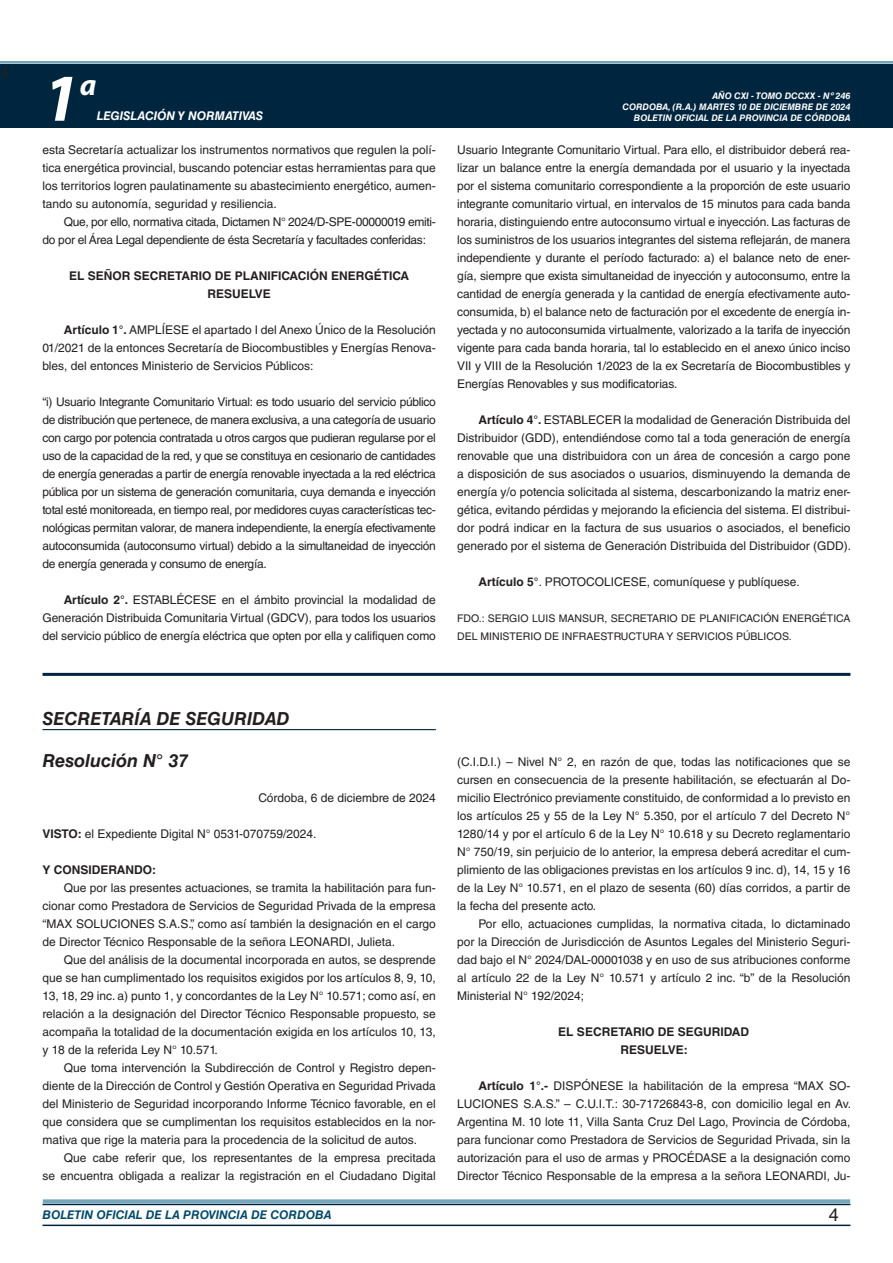
<style>
.page{position:relative;width:893px;height:1263px;background:#fff}
.page>*{position:absolute;margin:0;border:0;box-sizing:border-box;transform-origin:0 0}
.t1{font:italic 700 67.5px "Myriad Pro";color:#fff}
.t2{font:italic 700 30px "Myriad Pro";color:#fff}
.NOMBRE_DE_MINISTERIO{font:italic 700 18px "Helvetica LT Std";color:#231f20}
.t3{font:18px "Minion Pro";color:#231f20}
.t4{font:18px "Helvetica LT Std";color:#231f20}
.TEXTO_BASE{font:12px/18px "Helvetica LT Std";color:#231f20;text-align:justify}
.TEXTO_BASE-2{font:12px/18px "Helvetica LT Std";letter-spacing:-.025em;color:#231f20}
.RESUELVE{font:700 12px "Helvetica LT Std";color:#231f20}
.t5{font:italic 700 12px "Helvetica LT Std";color:#004b6c}
.FECHA{font:12px "Helvetica LT Std";color:#231f20}
.t6{font:italic 700 12px "Helvetica LT Std";color:#fff}
.TEXTO_BASE-3{font:700 12px "Helvetica LT Std";color:#231f20}
.FIRMA{font:10.5px/18px "Helvetica LT Std";color:#231f20}
.t7{font:italic 700 9px/10.8px "Helvetica LT Std";color:#fff;text-align:right}
.s1{font-weight:700}
</style>
<div class="page">
<div style="left:0;top:61px;width:893px;height:6px;background:#fff;opacity:.75"></div>
<div style="left:0;top:64px;width:893px;height:64px;background:#00263f"></div>
<hr style="left:43px;top:1224px;width:807px;height:2px;background:#00263f">
<div style="left:42px;top:1198px;width:809px;height:8px;background:#fff;opacity:.75"></div>
<hr style="left:43px;top:673px;width:807px;height:3px;background:#00263f">
<hr style="left:43px;top:729px;width:393px;height:1px;background:#00263f">
<h3 class="t3" style="left:0;top:59px;width:10px">4</h3>
<h1 class="t1" style="left:43px;top:54px;width:38px">1</h1>
<h2 class="t2" style="left:80px;top:66px;width:18px">a</h2>
<p class="t6" style="left:97px;top:109px;width:168px">LEGISLACIÓN Y NORMATIVAS</p>
<p class="TEXTO_BASE" style="left:43px;top:141px;width:395px">esta Secretaría actualizar los instrumentos normativos que regulen la polí&shy;tica energética provincial, buscando potenciar estas herramientas para que los territorios logren paulatinamente su abastecimiento energético, aumen&shy;tando su autonomía, seguridad y resiliencia.</p>
<p class="TEXTO_BASE-2" style="left:43px;top:213px;width:395px;text-indent:21px">Que, por ello, normativa citada, Dictamen N° 2024/D-SPE-00000019 emiti&shy;do por el Área Legal dependiente de ésta Secretaría y facultades conferidas:</p>
<p class="RESUELVE" style="left:69px;top:268px;width:342px">EL SEÑOR SECRETARIO DE PLANIFICACIÓN ENERGÉTICA</p>
<p class="RESUELVE" style="left:207px;top:286px;width:65px">RESUELVE</p>
<p class="TEXTO_BASE" style="left:43px;top:321px;width:395px;text-indent:21px"><span class="s1">Artículo 1°.</span> AMPLÍESE el apartado I del Anexo Único de la Resolución 01/2021 de la entonces Secretaría de Biocombustibles y Energías Renova&shy;bles, del entonces Ministerio de Servicios Públicos:</p>
<p class="TEXTO_BASE" style="left:43px;top:393px;width:395px">“i) Usuario Integrante Comunitario Virtual: es todo usuario del servicio público de distribución que pertenece, de manera exclusiva, a una categoría de usuario con cargo por potencia contratada u otros cargos que pudieran regularse por el uso de la capacidad de la red, y que se constituya en cesionario de cantidades de energía generadas a partir de energía renovable inyectada a la red eléctrica pública por un sistema de generación comunitaria, cuya demanda e inyección total esté monitoreada, en tiempo real, por medidores cuyas características tec&shy;nológicas permitan valorar, de manera independiente, la energía efectivamente autoconsumida (autoconsumo virtual) debido a la simultaneidad de inyección de energía generada y consumo de energía.</p>
<p class="TEXTO_BASE" style="left:43px;top:591px;width:395px;text-indent:21px"><span class="s1">Artículo 2°.</span> ESTABLÉCESE en el ámbito provincial la modalidad de Generación Distribuida Comunitaria Virtual (GDCV), para todos los usuarios del servicio público de energía eléctrica que opten por ella y califiquen como</p>
<p class="t7" style="left:622px;top:91px;width:229px">AÑO CXI - TOMO DCCXX - Nº 246<br>CORDOBA, (R.A.) MARTES 10 DE DICIEMBRE DE 2024<br>BOLETIN OFICIAL DE LA PROVINCIA DE CÓRDOBA</p>
<p class="TEXTO_BASE" style="left:457px;top:141px;width:395px">Usuario Integrante Comunitario Virtual. Para ello, el distribuidor deberá rea&shy;lizar un balance entre la energía demandada por el usuario y la inyectada por el sistema comunitario correspondiente a la proporción de este usuario integrante comunitario virtual, en intervalos de 15 minutos para cada banda horaria, distinguiendo entre autoconsumo virtual e inyección. Las facturas de los suministros de los usuarios integrantes del sistema reflejarán, de manera independiente y durante el período facturado: a) el balance neto de ener&shy;gía, siempre que exista simultaneidad de inyección y autoconsumo, entre la cantidad de energía generada y la cantidad de energía efectivamente auto&shy;consumida, b) el balance neto de facturación por el excedente de energía in&shy;yectada y no autoconsumida virtualmente, valorizado a la tarifa de inyección vigente para cada banda horaria, tal lo establecido en el anexo único inciso VII y VIII de la Resolución 1/2023 de la ex Secretaría de Biocombustibles y Energías Renovables y sus modificatorias.</p>
<p class="TEXTO_BASE" style="left:457px;top:411px;width:395px;text-indent:21px"><span class="s1">Artículo 4°.</span> ESTABLECER la modalidad de Generación Distribuida del Distribuidor (GDD), entendiéndose como tal a toda generación de energía renovable que una distribuidora con un área de concesión a cargo pone a disposición de sus asociados o usuarios, disminuyendo la demanda de energía y/o potencia solicitada al sistema, descarbonizando la matriz ener&shy;gética, evitando pérdidas y mejorando la eficiencia del sistema. El distribui&shy;dor podrá indicar en la factura de sus usuarios o asociados, el beneficio generado por el sistema de Generación Distribuida del Distribuidor (GDD).</p>
<p class="TEXTO_BASE" style="left:478px;top:573px;width:323px"><span class="s1">Artículo 5°</span>. PROTOCOLICESE, comuníquese y publíquese.</p>
<p class="FIRMA" style="left:457px;top:609px;width:395px">FDO.: SERGIO LUIS MANSUR, SECRETARIO DE PLANIFICACIÓN ENERGÉTICA<br>DEL MINISTERIO DE INFRAESTRUCTURA Y SERVICIOS PÚBLICOS.</p>
<p class="NOMBRE_DE_MINISTERIO" style="left:43px;top:707px;width:249px">SECRETARÍA DE SEGURIDAD</p>
<p class="NOMBRE_DE_MINISTERIO" style="left:43px;top:750px;width:147px">Resolución N° 37</p>
<p class="FECHA" style="left:258px;top:791px;width:179px">Córdoba, 6 de diciembre de 2024</p>
<p class="TEXTO_BASE" style="left:43px;top:825px;width:275px"><span class="s1">VISTO:</span> el Expediente Digital N° 0531-070759/2024.</p>
<p class="TEXTO_BASE-3" style="left:43px;top:862px;width:115px">Y CONSIDERANDO:</p>
<p class="TEXTO_BASE" style="left:43px;top:879px;width:395px;text-indent:21px">Que por las presentes actuaciones, se tramita la habilitación para fun&shy;cionar como Prestadora de Servicios de Seguridad Privada de la empresa “MAX SOLUCIONES S.A.S.”, como así también la designación en el cargo de Director Técnico Responsable de la señora LEONARDI, Julieta.</p>
<p class="TEXTO_BASE" style="left:43px;top:951px;width:395px;text-indent:21px">Que del análisis de la documental incorporada en autos, se desprende que se han cumplimentado los requisitos exigidos por los artículos 8, 9, 10, 13, 18, 29 inc. a) punto 1, y concordantes de la Ley N° 10.571; como así, en relación a la designación del Director Técnico Responsable propuesto, se acompaña la totalidad de la documentación exigida en los artículos 10, 13, y 18 de la referida Ley N° 10.571.</p>
<p class="TEXTO_BASE" style="left:43px;top:1059px;width:395px;text-indent:21px">Que toma intervención la Subdirección de Control y Registro depen&shy;diente de la Dirección de Control y Gestión Operativa en Seguridad Privada del Ministerio de Seguridad incorporando Informe Técnico favorable, en el que considera que se cumplimentan los requisitos establecidos en la nor&shy;mativa que rige la materia para la procedencia de la solicitud de autos.</p>
<p class="TEXTO_BASE" style="left:43px;top:1149px;width:395px;text-align:right">Que cabe referir que, los representantes de la empresa precitada<br>se encuentra obligada a realizar la registración en el Ciudadano Digital</p>
<p class="TEXTO_BASE" style="left:457px;top:753px;width:395px">(C.I.D.I.) – Nivel N° 2, en razón de que, todas las notificaciones que se cursen en consecuencia de la presente habilitación, se efectuarán al Do&shy;micilio Electrónico previamente constituido, de conformidad a lo previsto en los artículos 25 y 55 de la Ley N° 5.350, por el artículo 7 del Decreto N° 1280/14 y por el artículo 6 de la Ley N° 10.618 y su Decreto reglamentario N° 750/19, sin perjuicio de lo anterior, la empresa deberá acreditar el cum&shy;plimiento de las obligaciones previstas en los artículos 9 inc. d), 14, 15 y 16 de la Ley N° 10.571, en el plazo de sesenta (60) días corridos, a partir de la fecha del presente acto.</p>
<p class="TEXTO_BASE" style="left:457px;top:915px;width:395px;text-indent:21px">Por ello, actuaciones cumplidas, la normativa citada, lo dictaminado por la Dirección de Jurisdicción de Asuntos Legales del Ministerio Seguri&shy;dad bajo el N° 2024/DAL-00001038 y en uso de sus atribuciones conforme al artículo 22 de la Ley N° 10.571 y artículo 2 inc. “b” de la Resolución Ministerial N° 192/2024;</p>
<p class="RESUELVE" style="left:558px;top:1024px;width:192px">EL SECRETARIO DE SEGURIDAD</p>
<p class="RESUELVE" style="left:620px;top:1042px;width:69px">RESUELVE:</p>
<p class="TEXTO_BASE" style="left:457px;top:1077px;width:396px;text-indent:21px"><span class="s1">Artículo 1°.-</span> DISPÓNESE la habilitación de la empresa “MAX SO-LUCIONES S.A.S.” – C.U.I.T.: 30-71726843-8, con domicilio legal en Av.<br>Argentina M. 10 lote 11, Villa Santa Cruz Del Lago, Provincia de Córdoba, para funcionar como Prestadora de Servicios de Seguridad Privada, sin la autorización para el uso de armas y PROCÉDASE a la designación como Director Técnico Responsable de la empresa a la señora LEONARDI, Ju-</p>
<p class="t5" style="left:43px;top:1208px;width:290px">BOLETIN OFICIAL DE LA PROVINCIA DE CORDOBA</p>
<h3 class="t4" style="left:829px;top:1204px;width:12px">4</h3>
</div>
